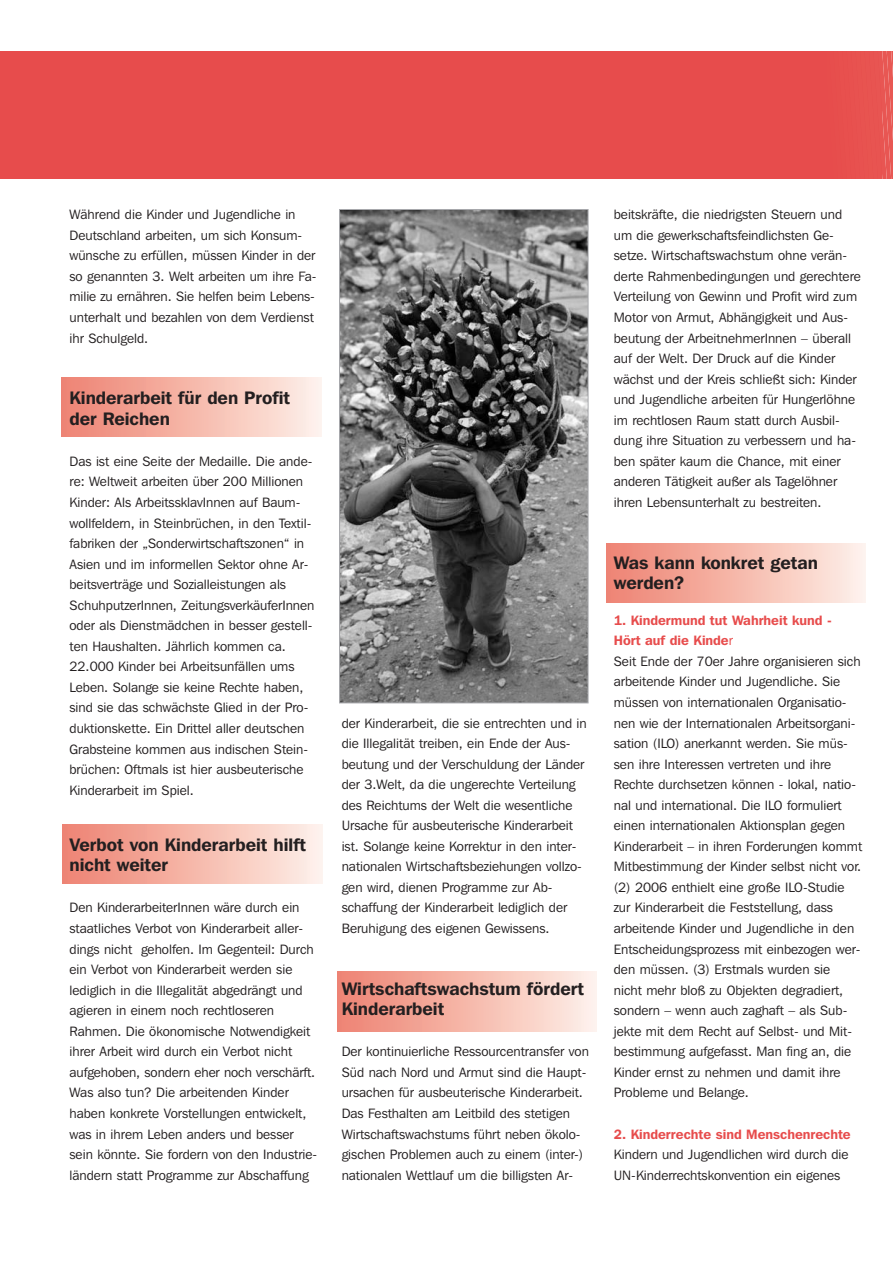
<style>
.page{position:relative;width:893px;height:1263px;background:#fff}
.page>*{position:absolute;margin:0;border:0;box-sizing:border-box;transform-origin:0 0}
.t1{font:600 18px/20.5px "Franklin Gothic IT Cby BT";color:#231f20}
.t2{font:13.5px/20.5px "Franklin Gothic IT Cby BT";color:#231f20}
.t3{font:600 13.5px "Franklin Gothic IT Cby BT";color:#e74c4c}
.s1{font-weight:600;color:#e74c4c}
.s2{color:#e74c4c}
</style>
<div class="page">
<div style="left:606px;top:543px;width:259px;height:60px;background:linear-gradient(to right,#ee8170,#fef0e8)"></div>
<div style="left:337px;top:971px;width:260px;height:60px;background:linear-gradient(to right,#ee8170,#fef0e8)"></div>
<div style="left:62px;top:377px;width:259px;height:60px;background:linear-gradient(to right,#ee8170,#fef0e8)"></div>
<div style="left:63px;top:824px;width:259px;height:60px;background:linear-gradient(to right,#ee8170,#fef0e8)"></div>
<img style="left:341px;top:211px;width:245px;height:490px">
<div style="left:339px;top:209px;width:249px;height:494px;border:1px solid #a8a9ad"></div>
<div style="left:0;top:51px;width:881px;height:128px;background:#e74c4c"></div>
<svg style="left:881px;top:51px;width:12px;height:128px;background:#e85c59"></svg>
<p class="t2" style="left:70px;top:206px;width:249px">Wäh rend die Kinder und Jugendliche in Deutschland arbeiten, um sich Konsum - wünsche zu erfüllen, müssen Kinder in der so genannten 3. Welt arbeiten um ihre Fa - milie zu ernähren. Sie helfen beim Lebens&shy;unterhalt und bezahlen von dem Ver dienst ihr Schulgeld.</p>
<h1 class="t1" style="left:70px;top:389px;width:222px">Kinderarbeit für den Profit der Reichen</h1>
<p class="t2" style="left:70px;top:452px;width:246px">Das ist eine Seite der Medaille. Die ande&shy;re: Weltweit arbeiten über 200 Millionen Kinder: Als ArbeitssklavInnen auf Baum - wollfeldern, in Steinbrüchen, in den Textil - fabriken der „Sonderwirtschaftszonen“ in Asien und im informellen Sektor ohne Ar - beitsverträge und Sozialleistungen als Schuh putzerInnen, ZeitungsverkäuferInnen oder als Dienstmädchen in besser gestell&shy;ten Haushalten. Jährlich kommen ca.<br>22.000 Kinder bei Arbeitsunfällen ums Leben. Solange sie keine Rechte haben, sind sie das schwächste Glied in der Pro - duktionskette. Ein Drittel aller deutschen Grabsteine kommen aus indischen Stein - brüchen: Oftmals ist hier ausbeuterische Kinderarbeit im Spiel.</p>
<h1 class="t1" style="left:70px;top:836px;width:238px">Verbot von Kinderarbeit hilft nicht weiter</h1>
<p class="t2" style="left:70px;top:899px;width:249px">Den KinderarbeiterInnen wäre durch ein staatliches Verbot von Kinderarbeit aller&shy;dings nicht geholfen. Im Gegenteil: Durch ein Verbot von Kinderarbeit werden sie<br>le diglich in die Illegalität abgedrängt und agieren in einem noch rechtloseren Rahmen. Die ökonomische Notwendigkeit ihrer Ar beit wird durch ein Verbot nicht aufgehoben, sondern eher noch verschärft.<br>Was also tun? Die arbeitenden Kinder haben konkrete Vorstellungen entwickelt, was in ihrem Leben anders und besser sein könnte. Sie fordern von den Industrie - län dern statt Programme zur Abschaffung</p>
<p class="t2" style="left:342px;top:714px;width:247px">der Kinderarbeit, die sie entrechten und in die Ille gali tät treiben, ein Ende der Aus - beu tung und der Verschuldung der Länder der 3.Welt, da die ungerechte Verteilung des Reichtums der Welt die wesentliche Ur sache für ausbeuterische Kinderarbeit ist. Solange keine Korrektur in den inter&shy;nationalen Wirtschaftsbeziehungen vollzo&shy;gen wird, dienen Programme zur Ab - schaffung der Kinderarbeit lediglich der<br>Be ruhigung des eigenen Gewissens.</p>
<h1 class="t1" style="left:342px;top:980px;width:244px">Wirtschaftswachstum fördert<br>Kinderarbeit</h1>
<p class="t2" style="left:342px;top:1043px;width:249px">Der kontinuierliche Ressourcentransfer von Süd nach Nord und Armut sind die Haupt - ursachen für ausbeuterische Kinder arbeit.<br>Das Festhalten am Leitbild des stetigen Wirtschaftswachstums führt neben ökolo&shy;gischen Problemen auch zu einem (inter-) nationalen Wettlauf um die billigsten Ar -</p>
<p class="t2" style="left:614px;top:206px;width:249px">beitskräfte, die niedrigsten Steuern und um die gewerkschaftsfeindlichsten Ge&shy;setze. Wirtschaftswachstum ohne verän&shy;derte Rahmenbedingungen und gerechtere Verteilung von Gewinn und Profit wird zum Motor von Armut, Abhängigkeit und Aus - beutung der ArbeitnehmerInnen – überall auf der Welt. Der Druck auf die Kinder wächst und der Kreis schließt sich: Kinder und Jugendliche arbeiten für Hungerlöhne im rechtlosen Raum statt durch Aus bil - dung ihre Situation zu verbessern und ha - ben später kaum die Chance, mit einer anderen Tätigkeit außer als Tage löhner ihren Lebensunterhalt zu bestreiten.</p>
<h1 class="t1" style="left:614px;top:554px;width:206px">Was kann konkret getan werden?</h1>
<p class="t2" style="left:614px;top:611px;width:250px"><span class="s1">1. Kindermund tut Wahrheit kund -<br>Hört auf die Kinde</span><span class="s2">r<br></span>Seit Ende der 70er Jahre organisieren sich arbeitende Kinder und Jugendliche. Sie müssen von internationalen Organisatio - nen wie der Internationalen Arbeitsor gani - sation (ILO) anerkannt werden. Sie müs&shy;sen ihre Interessen vertreten und ihre Rechte durchsetzen können - lokal, natio&shy;nal und international. Die ILO formuliert einen internationalen Aktionsplan gegen Kinderarbeit – in ihren Forderungen kommt Mitbestimmung der Kinder selbst nicht vor. (2) 2006 enthielt eine große ILO-Studie zur Kinderarbeit die Feststellung, dass arbeitende Kinder und Jugendliche in den Entscheidungsprozess mit einbezogen wer&shy;den müssen. (3) Erstmals wurden sie<br>nicht mehr bloß zu Objekten degradiert, sondern – wenn auch zaghaft – als Sub - jekte mit dem Recht auf Selbst- und Mit - be stimmung aufgefasst. Man fing an, die Kinder ernst zu nehmen und damit ihre Probleme und Belange.</p>
<p class="t3" style="left:614px;top:1129px;width:238px">2. Kinderrechte sind Menschenrechte</p>
<p class="t2" style="left:614px;top:1145px;width:236px">Kindern und Jugendlichen wird durch die<br>UN-Kinderrechtskonvention ein eigenes</p>
</div>
